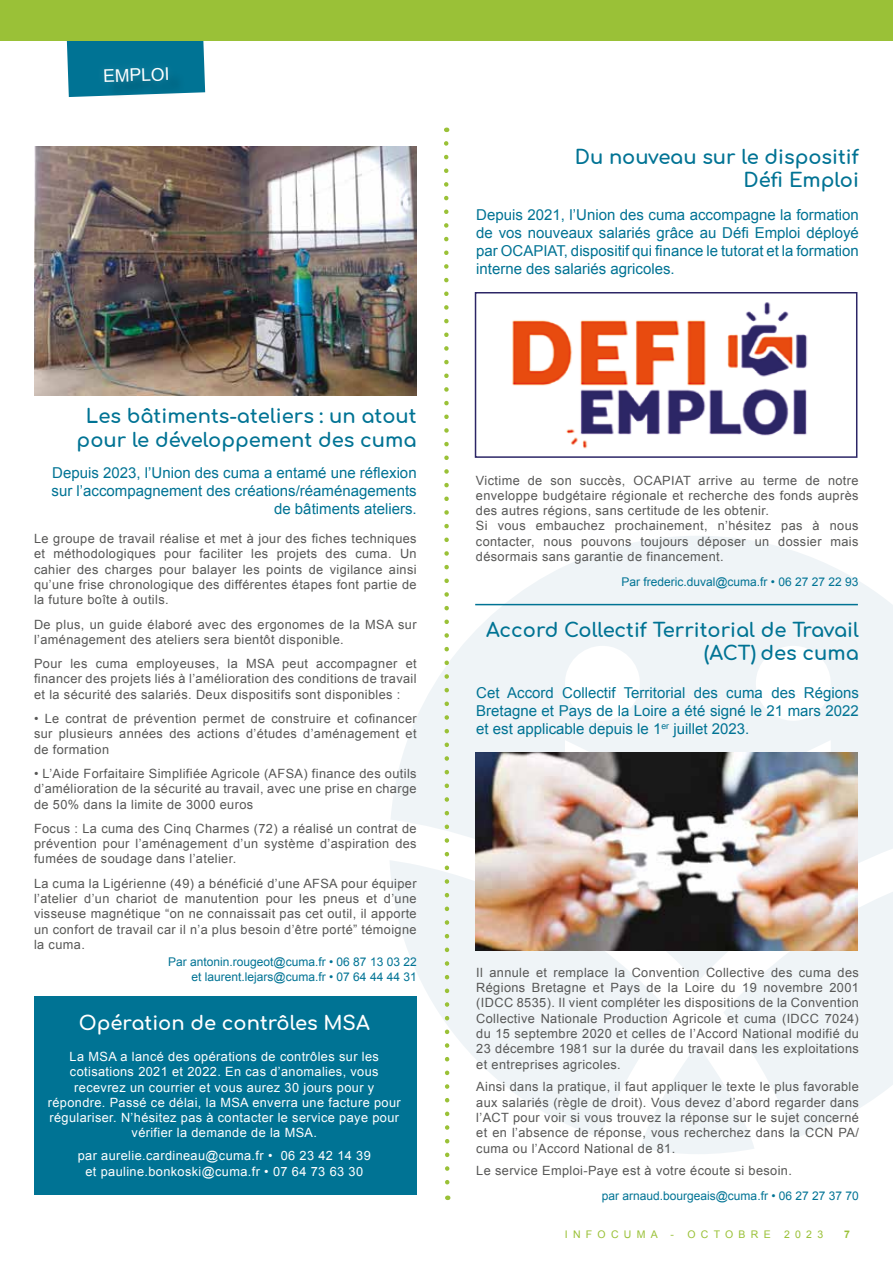
<style>
.page{position:relative;width:893px;height:1263px;background:#fff}
.page>*{position:absolute;margin:0;border:0;box-sizing:border-box;transform-origin:0 0}
.t1{font:700 19.5px/23.4px "Comfortaa";color:#007394;text-align:right}
.t2{font:700 19.5px "Comfortaa";color:#fff}
.t3{font:17.55px "Arial";color:#fff}
.t4{font:15px/18px "Arial";color:#007394;text-align:justify}
.t5{font:12.75px/15.3px "Arial";letter-spacing:.03em;color:#575756;text-align:justify}
.t6{font:12.75px/15.3px "Arial";letter-spacing:.03em;color:#fff;text-align:center}
.t7{font:12px/14.4px "Arial";color:#007394;text-align:right}
.t8{font:10.5px "Arial";letter-spacing:.5em;color:#9ac137}
.t9{font:700 10.5px "Arial";color:#9ac137}
</style>
<div class="page">
<svg style="left:640px;top:1045px;width:114px;height:109px"></svg>
<svg style="left:391px;top:878px;width:280px;height:259px;fill:#eff4f7"></svg>
<svg style="left:723px;top:892px;width:170px;height:246px;fill:#eff4f7"></svg>
<svg style="left:390px;top:536px;width:503px;height:342px;fill:#eff4f7"></svg>
<svg style="left:640px;top:950px;width:116px;height:31px"></svg>
<div style="left:34px;top:996px;width:383px;height:199px;background:#007394"></div>
<div style="left:0;top:0;width:893px;height:40px;background:#9ac137"></div>
<svg style="left:66px;top:40px;width:139px;height:57px;background:#127c97"></svg>
<svg style="left:442px;top:141px;width:10px;height:1059px"></svg>
<img style="left:34px;top:147px;width:383px;height:248px">
<img style="left:512px;top:302px;width:296px;height:147px">
<div style="left:475px;top:292px;width:382px;height:166px;border:2px solid #2c2666"></div>
<hr style="left:475px;top:604px;width:383px;height:1px;background:#007394">
<img style="left:475px;top:753px;width:383px;height:197px">
<h2 class="t3" style="left:103px;top:65px;width:68px;rotate:-2deg">EMPLOI</h2>
<h1 class="t1" style="left:77px;top:402px;width:342px;text-align:center">Les bâtiments-ateliers : un atout pour le développement des cuma</h1>
<p class="t4" style="left:51px;top:464px;width:367px;text-align:right">Depuis 2023, l’Union des cuma a entamé une réflexion sur l’accompagnement des créations/réaménagements de bâtiments ateliers.</p>
<p class="t5" style="left:34px;top:531px;width:384px">Le groupe de travail réalise et met à jour des fiches techniques et méthodologiques pour faciliter les projets des cuma. Un cahier des charges pour balayer les points de vigilance ainsi qu’une frise chronologique des différentes étapes font partie de la future boîte à outils.</p>
<p class="t5" style="left:34px;top:616px;width:384px">De plus, un guide élaboré avec des ergonomes de la MSA sur l’aménagement des ateliers sera bientôt disponible.</p>
<p class="t5" style="left:34px;top:656px;width:384px">Pour les cuma employeuses, la MSA peut accompagner et financer des projets liés à l’amélioration des conditions de travail et la sécurité des salariés. Deux dispositifs sont disponibles :</p>
<p class="t5" style="left:34px;top:711px;width:384px">• Le contrat de prévention permet de construire et cofinancer sur plusieurs années des actions d’études d’aménagement et de formation</p>
<p class="t5" style="left:34px;top:766px;width:384px">• L’Aide Forfaitaire Simplifiée Agricole (AFSA) finance des outils d’amélioration de la sécurité au travail, avec une prise en charge de 50% dans la limite de 3000 euros</p>
<p class="t5" style="left:34px;top:821px;width:384px">Focus : La cuma des Cinq Charmes (72) a réalisé un contrat de prévention pour l’aménagement d’un système d’aspiration des fumées de soudage dans l’atelier.</p>
<p class="t5" style="left:34px;top:876px;width:384px">La cuma la Ligérienne (49) a bénéficié d’une AFSA pour équiper l’atelier d’un chariot de manutention pour les pneus et d’une visseuse magnétique “on ne connaissait pas cet outil, il apporte un confort de travail car il n’a plus besoin d’être porté” témoigne la cuma.</p>
<p class="t7" style="left:168px;top:955px;width:250px">Par antonin.rougeot@cuma.fr • 06 87 13 03 22 et laurent.lejars@cuma.fr • 07 64 44 44 31</p>
<h1 class="t2" style="left:79px;top:1005px;width:292px">Opération de contrôles MSA</h1>
<p class="t6" style="left:48px;top:1049px;width:354px">La MSA a lancé des opérations de contrôles sur les cotisations 2021 et 2022. En cas d’anomalies, vous recevrez un courrier et vous aurez 30 jours pour y répondre. Passé ce délai, la MSA enverra une facture pour régulariser. N’hésitez pas à contacter le service paye pour vérifier la demande de la MSA.</p>
<p class="t6" style="left:78px;top:1148px;width:294px">par aurelie.cardineau@cuma.fr • 06 23 42 14 39 et pauline.bonkoski@cuma.fr • 07 64 73 63 30</p>
<h1 class="t1" style="left:575px;top:142px;width:286px">Du nouveau sur le dispositif<br>Défi Emploi</h1>
<p class="t4" style="left:476px;top:206px;width:384px">Depuis 2021, l’Union des cuma accompagne la formation de vos nouveaux salariés grâce au Défi Emploi déployé par OCAPIAT, dispositif qui finance le tutorat et la formation interne des salariés agricoles.</p>
<p class="t5" style="left:476px;top:472px;width:384px;text-align:left">Victime de son succès, OCAPIAT arrive au terme de notre enveloppe budgétaire régionale et recherche des fonds auprès des autres régions, sans certitude de les obtenir.<br>Si vous embauchez prochainement, n’hésitez pas à nous contacter, nous pouvons toujours déposer un dossier mais désormais sans garantie de financement.</p>
<p class="t7" style="left:621px;top:575px;width:239px">Par frederic.duval@cuma.fr • 06 27 27 22 93</p>
<h1 class="t1" style="left:486px;top:615px;width:374px">Accord Collectif Territorial de Travail (ACT) des cuma</h1>
<p class="t4" style="left:476px;top:684px;width:384px">Cet Accord Collectif Territorial des cuma des Régions Bretagne et Pays de la Loire a été signé le 21 mars 2022 et est applicable depuis le 1<sup>er</sup> juillet 2023.</p>
<p class="t5" style="left:476px;top:965px;width:384px">Il annule et remplace la Convention Collective des cuma des Régions Bretagne et Pays de la Loire du 19 novembre 2001 (IDCC 8535). Il vient compléter les dispositions de la Convention Collective Nationale Production Agricole et cuma (IDCC 7024) du 15 septembre 2020 et celles de l’Accord National modifié du 23 décembre 1981 sur la durée du travail dans les exploitations et entreprises agricoles.</p>
<p class="t5" style="left:476px;top:1079px;width:384px">Ainsi dans la pratique, il faut appliquer le texte le plus favorable aux salariés (règle de droit). Vous devez d’abord regarder dans l’ACT pour voir si vous trouvez la réponse sur le sujet concerné et en l’absence de réponse, vous recherchez dans la CCN PA/ cuma ou l’Accord National de 81.</p>
<p class="t5" style="left:476px;top:1163px;width:317px">Le service Emploi-Paye est à votre écoute si besoin.</p>
<p class="t7" style="left:602px;top:1189px;width:259px">par arnaud.bourgeais@cuma.fr • 06 27 27 37 70</p>
<p class="t8" style="left:565px;top:1227px;width:111px">INFOCUMA -</p>
<p class="t8" style="left:687px;top:1227px;width:85px">OCTOBRE</p>
<p class="t8" style="left:784px;top:1227px;width:41px">2023</p>
<p class="t9" style="left:844px;top:1227px;width:7px">7</p>
</div>
